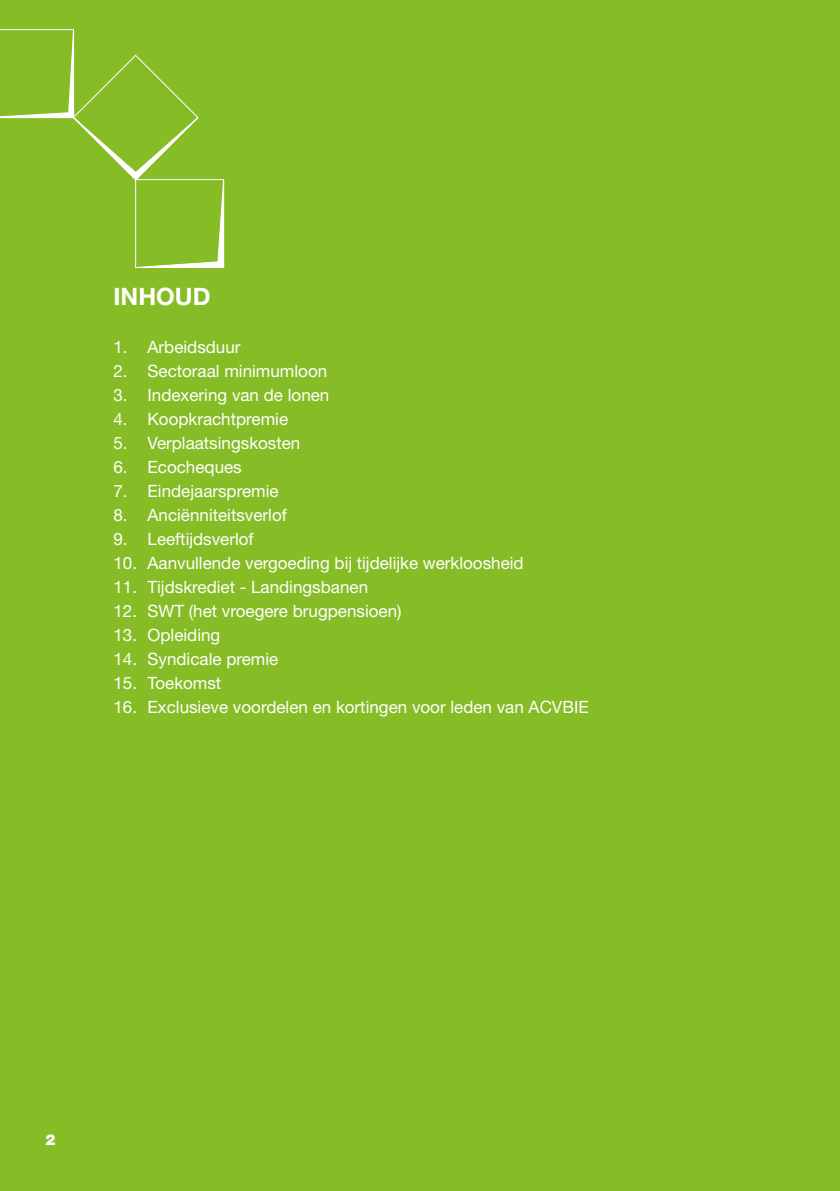
<style>
.page{position:relative;width:840px;height:1191px;background:#fff}
.page>*{position:absolute;margin:0;border:0;box-sizing:border-box;transform-origin:0 0}
.t1{font:700 24px "Helvetica Neue LT Pro";color:#fff}
.t2{font:17px "Helvetica Neue LT Pro";color:#fff}
.t3{font:900 15px "Helvetica Neue LT Std";color:#fff}
</style>
<div class="page">
<div style="left:0;top:0;width:839px;height:1191px;background:#86bc25"></div>
<svg style="left:0;top:29px;width:224px;height:239px"></svg>
<h1 class="t1" style="left:113px;top:281px;width:98px">INHOUD</h1>
<p class="t2" style="left:113px;top:336px;width:128px">1. Arbeidsduur</p>
<p class="t2" style="left:113px;top:360px;width:215px">2. Sectoraal minimumloon</p>
<p class="t2" style="left:113px;top:384px;width:217px">3. Indexering van de lonen</p>
<p class="t2" style="left:113px;top:408px;width:176px">4. Koopkrachtpremie</p>
<p class="t2" style="left:113px;top:432px;width:188px">5. Verplaatsingskosten</p>
<p class="t2" style="left:113px;top:456px;width:130px">6. Ecocheques</p>
<p class="t2" style="left:113px;top:480px;width:166px">7. Eindejaarspremie</p>
<p class="t2" style="left:113px;top:504px;width:175px">8. Anciënniteitsverlof</p>
<p class="t2" style="left:113px;top:528px;width:141px">9. Leeftijdsverlof</p>
<p class="t2" style="left:113px;top:552px;width:411px">10. Aanvullende vergoeding bij tijdelijke werkloosheid</p>
<p class="t2" style="left:113px;top:576px;width:256px">11. Tijdskrediet - Landingsbanen</p>
<p class="t2" style="left:113px;top:600px;width:289px">12. SWT (het vroegere brugpensioen)</p>
<p class="t2" style="left:113px;top:624px;width:108px">13. Opleiding</p>
<p class="t2" style="left:113px;top:648px;width:166px">14. Syndicale premie</p>
<p class="t2" style="left:113px;top:672px;width:109px">15. Toekomst</p>
<p class="t2" style="left:113px;top:696px;width:476px">16. Exclusieve voordelen en kortingen voor leden van ACVBIE</p>
<p class="t3" style="left:45px;top:1130px;width:12px">2</p>
</div>
